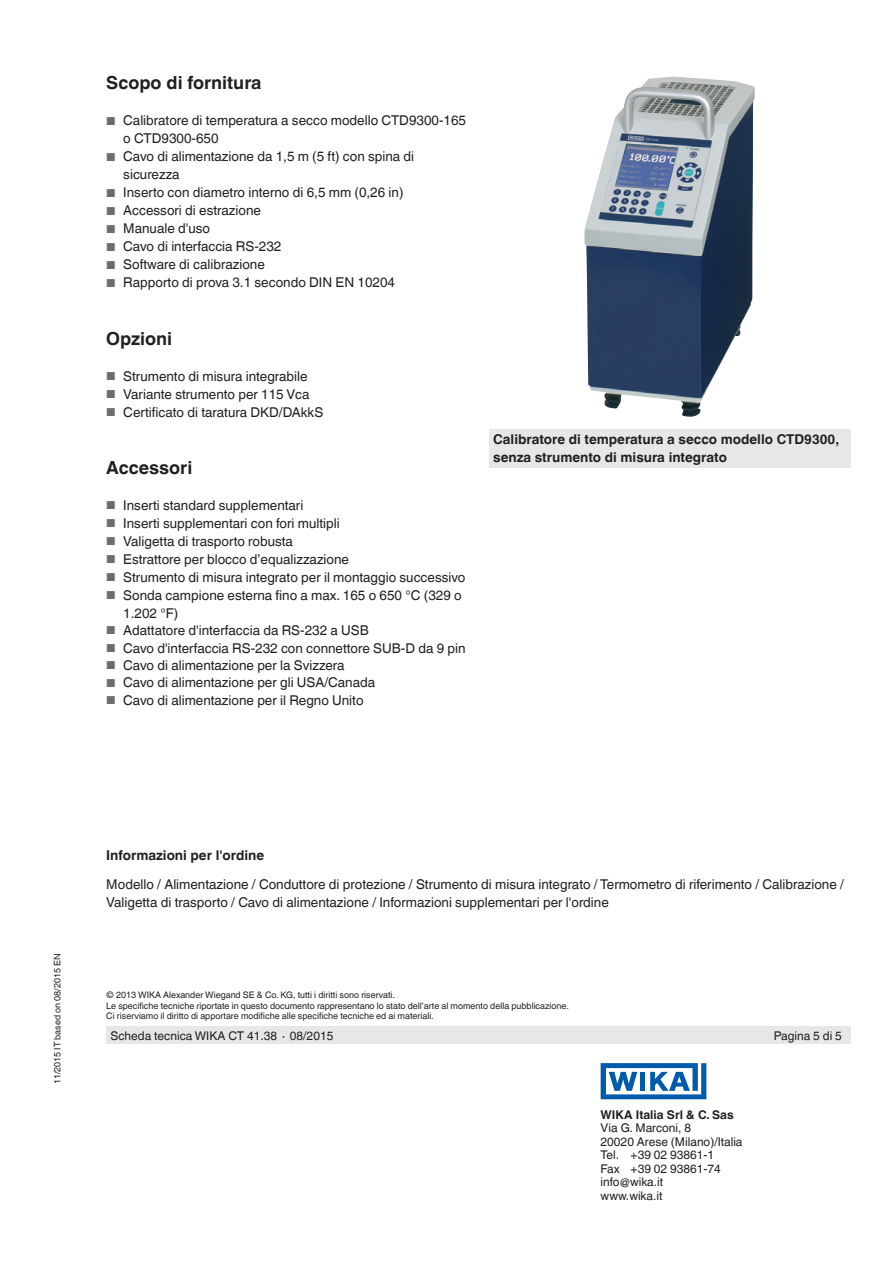
<style>
.page{position:relative;width:893px;height:1263px;background:#fff}
.page>*{position:absolute;margin:0;border:0;box-sizing:border-box;transform-origin:0 0}
.t1{font:700 18px "Helvetica World";color:#231f20}
.t2{font:13.5px/18px "Helvetica World";color:#231f20}
.t3{font:700 13.5px/18px "Helvetica World";color:#231f20}
.t4{font:12px/13.5px "Helvetica World";color:#231f20}
.t5{font:700 12px "Helvetica World";color:#231f20}
.t6{font:9px/10.5px "Helvetica World";color:#231f20}
.s1{font-size:11.55px;color:#6c6d70}
</style>
<div class="page">
<svg style="left:601px;top:1063px;width:105px;height:36px"></svg>
<div style="left:106px;top:1027px;width:744px;height:17px;background:#e6e7e9"></div>
<img style="left:585px;top:77px;width:170px;height:340px">
<div style="left:489px;top:429px;width:361px;height:39px;background:#e6e7e9"></div>
<h1 class="t1" style="left:106px;top:73px;width:157px">Scopo di fornitura</h1>
<p class="t2" style="left:123px;top:112px;width:344px;text-indent:-17px"><span class="s1">■</span> Calibratore di temperatura a secco modello CTD9300-165 o CTD9300-650</p>
<p class="t2" style="left:123px;top:148px;width:292px;text-indent:-17px"><span class="s1">■</span> Cavo di alimentazione da 1,5 m (5 ft) con spina di sicurezza</p>
<p class="t2" style="left:106px;top:184px;width:299px"><span class="s1">■</span> Inserto con diametro interno di 6,5 mm (0,26 in)</p>
<p class="t2" style="left:106px;top:202px;width:156px"><span class="s1">■</span> Accessori di estrazione</p>
<p class="t2" style="left:106px;top:220px;width:105px"><span class="s1">■</span> Manuale d'uso</p>
<p class="t2" style="left:106px;top:238px;width:177px"><span class="s1">■</span> Cavo di interfaccia RS-232</p>
<p class="t2" style="left:106px;top:256px;width:160px"><span class="s1">■</span> Software di calibrazione</p>
<p class="t2" style="left:106px;top:274px;width:290px"><span class="s1">■</span> Rapporto di prova 3.1 secondo DIN EN 10204</p>
<h1 class="t1" style="left:106px;top:328px;width:67px">Opzioni</h1>
<p class="t2" style="left:106px;top:367px;width:203px"><span class="s1">■</span> Strumento di misura integrabile</p>
<p class="t2" style="left:106px;top:385px;width:205px"><span class="s1">■</span> Variante strumento per 115 Vca</p>
<p class="t2" style="left:106px;top:403px;width:219px"><span class="s1">■</span> Certificato di taratura DKD/DAkkS</p>
<h1 class="t1" style="left:106px;top:457px;width:88px">Accessori</h1>
<p class="t2" style="left:106px;top:496px;width:199px"><span class="s1">■</span> Inserti standard supplementari</p>
<p class="t2" style="left:106px;top:514px;width:235px"><span class="s1">■</span> Inserti supplementari con fori multipli</p>
<p class="t2" style="left:106px;top:532px;width:188px"><span class="s1">■</span> Valigetta di trasporto robusta</p>
<p class="t2" style="left:106px;top:550px;width:244px"><span class="s1">■</span> Estrattore per blocco d’equalizzazione</p>
<p class="t2" style="left:106px;top:568px;width:361px"><span class="s1">■</span> Strumento di misura integrato per il montaggio successivo</p>
<p class="t2" style="left:123px;top:586px;width:340px;text-indent:-17px"><span class="s1">■</span> Sonda campione esterna fino a max. 165 o 650 °C (329 o<br>1.202 °F)</p>
<p class="t2" style="left:106px;top:621px;width:264px"><span class="s1">■</span> Adattatore d'interfaccia da RS-232 a USB</p>
<p class="t2" style="left:106px;top:639px;width:361px"><span class="s1">■</span> Cavo d'interfaccia RS-232 con connettore SUB-D da 9 pin</p>
<p class="t2" style="left:106px;top:656px;width:240px"><span class="s1">■</span> Cavo di alimentazione per la Svizzera</p>
<p class="t2" style="left:106px;top:674px;width:270px"><span class="s1">■</span> Cavo di alimentazione per gli USA/Canada</p>
<p class="t2" style="left:106px;top:691px;width:259px"><span class="s1">■</span> Cavo di alimentazione per il Regno Unito</p>
<p class="t3" style="left:493px;top:431px;width:347px">Calibratore di temperatura a secco modello CTD9300, senza strumento di misura integrato</p>
<p class="t6" style="left:52px;top:1084px;width:132px;rotate:-90deg">11/2015 IT based on 08/2015 EN</p>
<p class="t3" style="left:106px;top:846px;width:159px">Informazioni per l'ordine</p>
<p class="t2" style="left:106px;top:875px;width:739px">Modello / Alimentazione / Conduttore di protezione / Strumento di misura integrato / Termometro di riferimento / Calibrazione /<br>Valigetta di trasporto / Cavo di alimentazione / Informazioni supplementari per l'ordine</p>
<p class="t6" style="left:106px;top:990px;width:464px">© 2013 WIKA Alexander Wiegand SE &amp; Co. KG, tutti i diritti sono riservati.<br>Le specifiche tecniche riportate in questo documento rappresentano lo stato dell’arte al momento della pubblicazione.<br>Ci riserviamo il diritto di apportare modifiche alle specifiche tecniche ed ai materiali.</p>
<p class="t4" style="left:111px;top:1029px;width:224px">Scheda tecnica WIKA CT 41.38 ∙ 08/2015</p>
<p class="t4" style="left:774px;top:1029px;width:70px">Pagina 5 di 5</p>
<p class="t5" style="left:601px;top:1107px;width:135px">WIKA Italia Srl &amp; C. Sas</p>
<p class="t4" style="left:601px;top:1121px;width:143px">Via G. Marconi, 8<br>20020 Arese (Milano)/Italia<br>Tel. +39 02 93861-1<br>Fax +39 02 93861-74 info@wika.it<br>www.wika.it</p>
</div>
